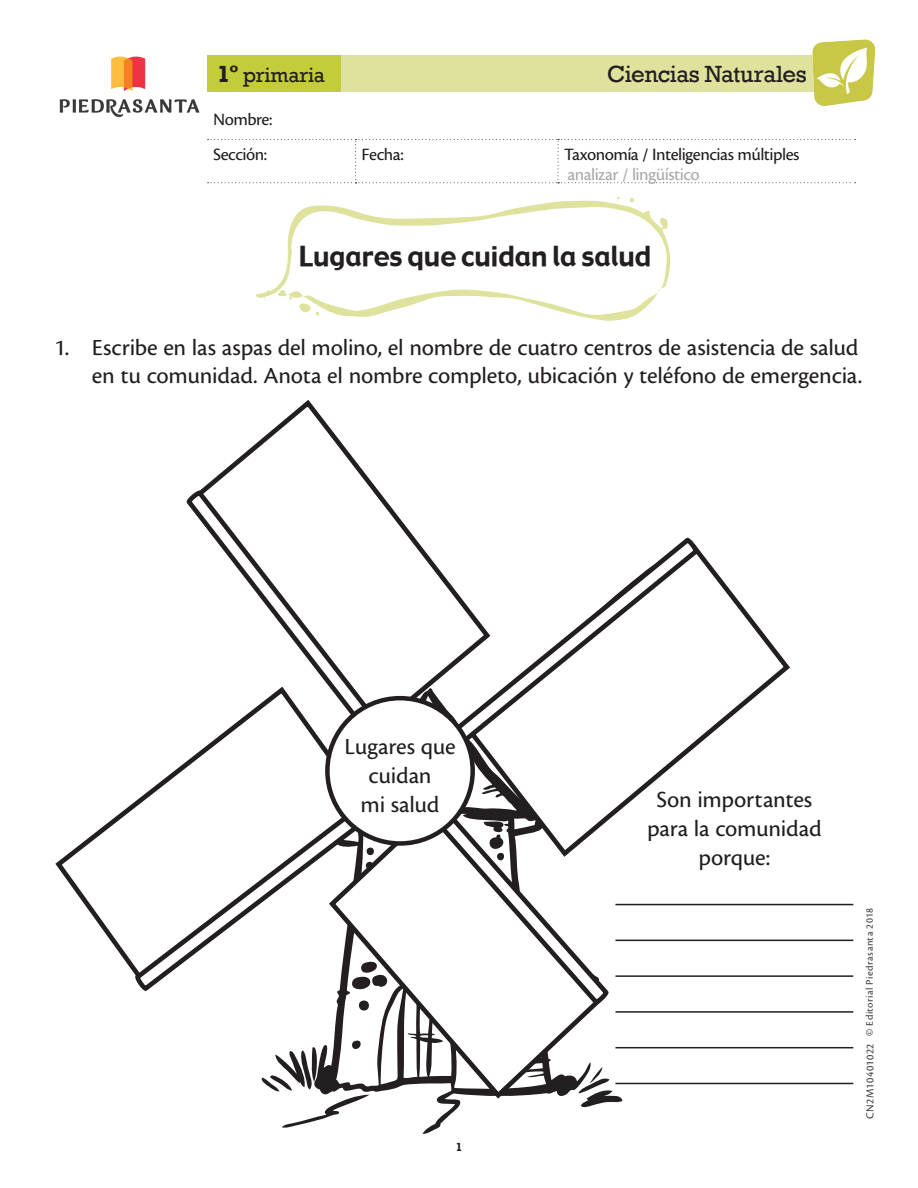
<style>
.page{position:relative;width:918px;height:1188px;background:#fff}
.page>*{position:absolute;margin:0;border:0;box-sizing:border-box;transform-origin:0 0}
.Tit_1y2{font:27px "Gadget";letter-spacing:-.005em;color:#231f20}
.Curso_NG{font:24px/28.8px "Cronos Pro Capt";letter-spacing:-.01em;color:#231f20;text-align:center}
.t1{font:24px "Rockwell";letter-spacing:-.015em;color:#231f20}
.t2{font:21px "Rockwell";letter-spacing:-.005em;color:#231f20}
.t3{font:18px/34.7px "Cronos Pro Capt";letter-spacing:-.03em;color:#231f20}
.Nombre_alumno{font:18px "Cronos Pro Capt";letter-spacing:-.03em;color:#a8a9ad}
.No__pagina{font:700 12px "Rockwell";color:#231f20}
._2014_Editorial_Pie{font:11.25px "Cronos Pro Capt";letter-spacing:.04em;color:#3e3e3f}
.t4{font:10.5px "Cronos Pro Capt";letter-spacing:.04em;color:#3e3e3f}
.s1{font-weight:700;font-size:24px}
</style>
<div class="page">
<svg style="left:207px;top:55px;width:600px;height:37px;background:#d7dd85"></svg>
<img style="left:59px;top:56px;width:141px;height:62px">
<img style="left:807px;top:39px;width:68px;height:68px">
<svg style="left:208px;top:139px;width:648px;height:44px"></svg>
<svg style="left:256px;top:197px;width:415px;height:124px"></svg>
<svg style="left:261px;top:537px;width:445px;height:597px"></svg>
<svg style="left:578px;top:1067px;width:44px;height:41px"></svg>
<svg style="left:205px;top:399px;width:289px;height:298px"></svg>
<svg style="left:608px;top:541px;width:182px;height:319px"></svg>
<svg style="left:55px;top:763px;width:271px;height:206px"></svg>
<svg style="left:326px;top:993px;width:278px;height:109px"></svg>
<svg style="left:131px;top:781px;width:221px;height:212px"></svg>
<svg style="left:414px;top:538px;width:289px;height:236px"></svg>
<svg style="left:184px;top:486px;width:218px;height:282px"></svg>
<svg style="left:352px;top:760px;width:254px;height:253px"></svg>
<svg style="left:405px;top:774px;width:203px;height:235px"></svg>
<div style="left:327px;top:698px;width:146px;height:145px;background:#fff;border-radius:50%"></div>
<div style="left:325px;top:696px;width:150px;height:150px;border:4px solid #231f20;border-radius:50%"></div>
<hr style="left:615px;top:940px;width:238px;height:1px;background:#231f20">
<hr style="left:615px;top:1011px;width:238px;height:2px;background:#231f20">
<hr style="left:615px;top:904px;width:238px;height:1px;background:#231f20">
<hr style="left:615px;top:975px;width:238px;height:2px;background:#231f20">
<hr style="left:615px;top:1047px;width:238px;height:1px;background:#231f20">
<hr style="left:615px;top:1083px;width:238px;height:1px;background:#231f20">
<p class="t2" style="left:217px;top:63px;width:110px"><span class="s1">1º</span> primaria</p>
<p class="t3" style="left:213px;top:102px;width:61px">Nombre:<br>Sección:</p>
<p class="t1" style="left:607px;top:60px;width:201px">Ciencias Naturales</p>
<p class="t3" style="left:362px;top:137px;width:44px">Fecha:</p>
<p class="t3" style="left:564px;top:137px;width:237px">Taxonomía / Inteligencias múltiples</p>
<p class="Nombre_alumno" style="left:568px;top:164px;width:134px">analizar / lingüístico</p>
<p class="Tit_1y2" style="left:299px;top:239px;width:354px">Lugares que cuidan la salud</p>
<p class="Curso_NG" style="left:54px;top:333px;width:810px;text-align:right">1. Escribe en las aspas del molino, el nombre de cuatro centros de asistencia de salud en tu comunidad. Anota el nombre completo, ubicación y teléfono de emergencia.</p>
<p class="Curso_NG" style="left:345px;top:732px;width:113px">Lugares que cuidan<br>mi salud</p>
<p class="No__pagina" style="left:456px;top:1139px;width:8px">1</p>
<p class="Curso_NG" style="left:647px;top:785px;width:176px">Son importantes para la comunidad porque:</p>
<p class="t4" style="left:864px;top:1036px;width:130px;rotate:-90deg">© Editorial Piedrasanta 2018</p>
<p class="_2014_Editorial_Pie" style="left:864px;top:1119px;width:77px;rotate:-90deg">CN2M10401022</p>
</div>
